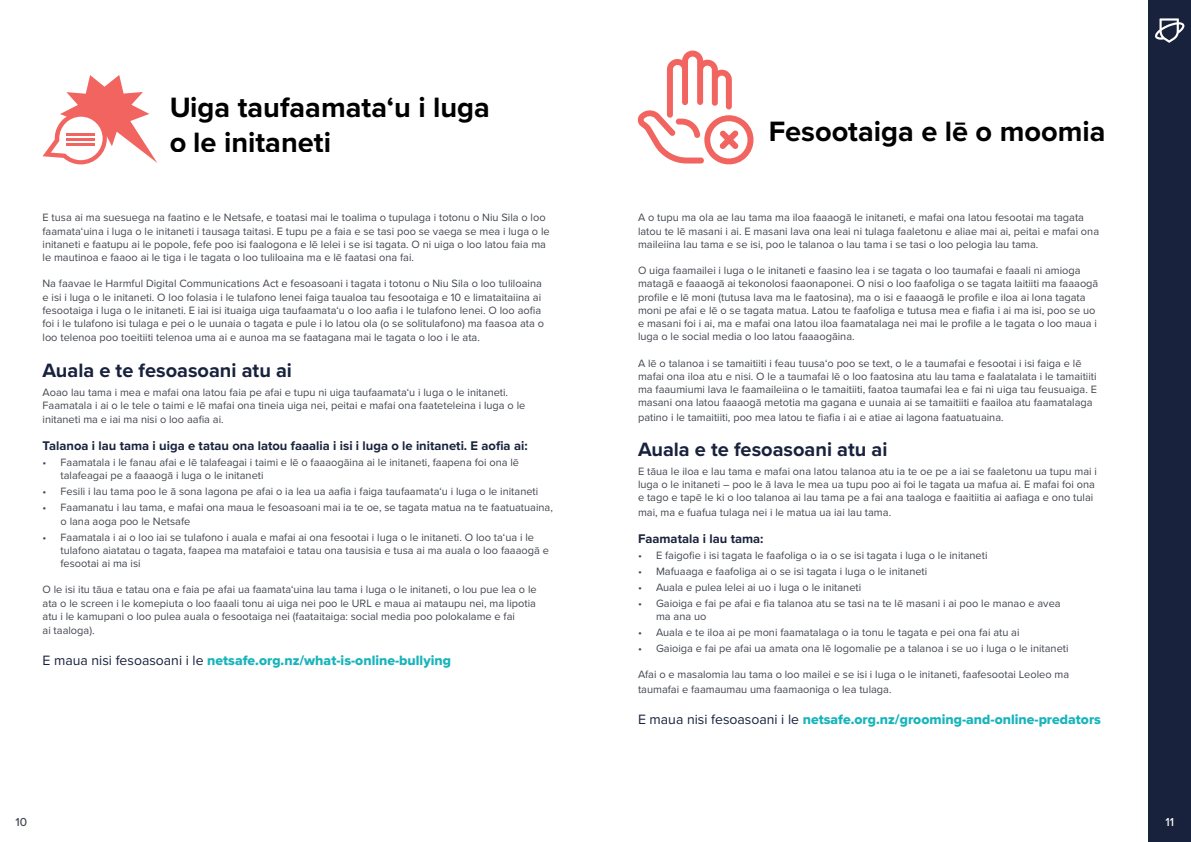
<style>
.page{position:relative;width:1191px;height:842px;background:#fff}
.page>*{position:absolute;margin:0;border:0;box-sizing:border-box;transform-origin:0 0}
.t1{font:700 29px/34.8px "Proxima Nova";color:#000}
.t2{font:700 20px "Proxima Nova";color:#19223d}
.t3{font:14px "Proxima Nova Extrabld";color:#18b4bb}
.t4{font:700 13px "Proxima Nova";color:#19223d}
.t5{font:500 12px "Proxima Nova";color:#43474f}
.t6{font:500 12px "Proxima Nova";color:#fff}
.t7{font:11px/13.2px "Proxima Nova";color:#43474f}
.s1{font-family:"Proxima Nova";color:#19223d}
</style>
<div class="page">
<div style="left:1148px;top:0;width:43px;height:842px;background:#19223d"></div>
<svg style="left:1155px;top:18px;width:30px;height:25px"></svg>
<svg style="left:43px;top:75px;width:114px;height:89px"></svg>
<svg style="left:637px;top:50px;width:117px;height:115px"></svg>
<h1 class="t1" style="left:169px;top:91px;width:322px">Uiga taufaamata‘u i luga o le initaneti</h1>
<p class="t7" style="left:43px;top:211px;width:509px">E tusa ai ma suesuega na faatino e le Netsafe, e toatasi mai le toalima o tupulaga i totonu o Niu Sila o loo faamata‘uina i luga o le initaneti i tausaga taitasi. E tupu pe a faia e se tasi poo se vaega se mea i luga o le initaneti e faatupu ai le popole, fefe poo isi faalogona e lē lelei i se isi tagata. O ni uiga o loo latou faia ma le mautinoa e faaoo ai le tiga i le tagata o loo tuliloaina ma e lē faatasi ona fai.</p>
<p class="t7" style="left:43px;top:277px;width:503px">Na faavae le Harmful Digital Communications Act e fesoasoani i tagata i totonu o Niu Sila o loo tuliloaina e isi i luga o le initaneti. O loo folasia i le tulafono lenei faiga taualoa tau fesootaiga e 10 e limataitaiina ai fesootaiga i luga o le initaneti. E iai isi ituaiga uiga taufaamata‘u o loo aafia i le tulafono lenei. O loo aofia foi i le tulafono isi tulaga e pei o le uunaia o tagata e pule i lo latou ola (o se solitulafono) ma faasoa ata o</p>
<p class="t7" style="left:43px;top:331px;width:439px">loo telenoa poo toeitiiti telenoa uma ai e aunoa ma se faatagana mai le tagata o loo i le ata.</p>
<h2 class="t2" style="left:43px;top:358px;width:251px">Auala e te fesoasoani atu ai</h2>
<p class="t7" style="left:43px;top:385px;width:484px">Aoao lau tama i mea e mafai ona latou faia pe afai e tupu ni uiga taufaamata‘u i luga o le initaneti.<br>Faamatala i ai o le tele o taimi e lē mafai ona tineia uiga nei, peitai e mafai ona faateteleina i luga o le</p>
<p class="t7" style="left:43px;top:413px;width:183px">initaneti ma e iai ma nisi o loo aafia ai.</p>
<p class="t4" style="left:43px;top:438px;width:486px">Talanoa i lau tama i uiga e tatau ona latou faaalia i isi i luga o le initaneti. E aofia ai:</p>
<p class="t7" style="left:61px;top:456px;width:460px;text-indent:-18px">• Faamatala i le fanau afai e lē talafeagai i taimi e lē o faaaogāina ai le initaneti, faapena foi ona lē talafeagai pe a faaaogā i luga o le initaneti</p>
<p class="t7" style="left:43px;top:485px;width:497px">• Fesili i lau tama poo le ā sona lagona pe afai o ia lea ua aafia i faiga taufaamata‘u i luga o le initaneti</p>
<p class="t7" style="left:61px;top:501px;width:494px;text-indent:-18px">• Faamanatu i lau tama, e mafai ona maua le fesoasoani mai ia te oe, se tagata matua na te faatuatuaina, o lana aoga poo le Netsafe</p>
<p class="t7" style="left:61px;top:531px;width:490px;text-indent:-18px">• Faamatala i ai o loo iai se tulafono i auala e mafai ai ona fesootai i luga o le initaneti. O loo ta‘ua i le tulafono aiatatau o tagata, faapea ma matafaioi e tatau ona tausisia e tusa ai ma auala o loo faaaogā e fesootai ai ma isi</p>
<p class="t7" style="left:43px;top:583px;width:496px;text-align:justify">O le isi itu tāua e tatau ona e faia pe afai ua faamata‘uina lau tama i luga o le initaneti, o lou pue lea o le ata o le screen i le komepiuta o loo faaali tonu ai uiga nei poo le URL e maua ai mataupu nei, ma lipotia atu i le kamupani o loo pulea auala o fesootaiga nei (faataitaiga: social media poo polokalame e fai</p>
<p class="t7" style="left:43px;top:624px;width:54px">ai taaloga).</p>
<p class="t3" style="left:43px;top:652px;width:410px"><span class="s1">E maua nisi fesoasoani i le</span> netsafe.org.nz/what-is-online-bullying</p>
<h1 class="t1" style="left:768px;top:115px;width:338px">Fesootaiga e lē o moomia</h1>
<p class="t7" style="left:638px;top:211px;width:462px">A o tupu ma ola ae lau tama ma iloa faaaogā le initaneti, e mafai ona latou fesootai ma tagata latou te lē masani i ai. E masani lava ona leai ni tulaga faaletonu e aliae mai ai, peitai e mafai ona maileiina lau tama e se isi, poo le talanoa o lau tama i se tasi o loo pelogia lau tama.</p>
<p class="t7" style="left:638px;top:264px;width:462px">O uiga faamailei i luga o le initaneti e faasino lea i se tagata o loo taumafai e faaali ni amioga matagā e faaaogā ai tekonolosi faaonaponei. O nisi o loo faafoliga o se tagata laitiiti ma faaaogā profile e lē moni (tutusa lava ma le faatosina), ma o isi e faaaogā le profile e iloa ai lona tagata moni pe afai e lē o se tagata matua. Latou te faafoliga e tutusa mea e fiafia i ai ma isi, poo se uo e masani foi i ai, ma e mafai ona latou iloa faamatalaga nei mai le profile a le tagata o loo maua i luga o le social media o loo latou faaaogāina.</p>
<p class="t7" style="left:638px;top:356px;width:460px">A lē o talanoa i se tamaitiiti i feau tuusa‘o poo se text, o le a taumafai e fesootai i isi faiga e lē mafai ona iloa atu e nisi. O le a taumafai lē o loo faatosina atu lau tama e faalatalata i le tamaitiiti ma faaumiumi lava le faamaileiina o le tamaitiiti, faatoa taumafai lea e fai ni uiga tau feusuaiga. E masani ona latou faaaogā metotia ma gagana e uunaia ai se tamaitiiti e faailoa atu faamatalaga</p>
<p class="t7" style="left:638px;top:410px;width:367px">patino i le tamaitiiti, poo mea latou te fiafia i ai e atiae ai lagona faatuatuaina.</p>
<h2 class="t2" style="left:638px;top:437px;width:251px">Auala e te fesoasoani atu ai</h2>
<p class="t7" style="left:638px;top:465px;width:460px">E tāua le iloa e lau tama e mafai ona latou talanoa atu ia te oe pe a iai se faaletonu ua tupu mai i luga o le initaneti – poo le ā lava le mea ua tupu poo ai foi le tagata ua mafua ai. E mafai foi ona e tago e tapē le ki o loo talanoa ai lau tama pe a fai ana taaloga e faaitiitia ai aafiaga e ono tulai</p>
<p class="t7" style="left:638px;top:505px;width:255px">mai, ma e fuafua tulaga nei i le matua ua iai lau tama.</p>
<p class="t4" style="left:638px;top:530px;width:127px">Faamatala i lau tama:</p>
<p class="t7" style="left:638px;top:548px;width:351px">• E faigofie i isi tagata le faafoliga o ia o se isi tagata i luga o le initaneti</p>
<p class="t7" style="left:638px;top:564px;width:291px">• Mafuaaga e faafoliga ai o se isi tagata i luga o le initaneti</p>
<p class="t7" style="left:638px;top:581px;width:225px">• Auala e pulea lelei ai uo i luga o le initaneti</p>
<p class="t7" style="left:656px;top:597px;width:406px;text-indent:-18px">• Gaioiga e fai pe afai e fia talanoa atu se tasi na te lē masani i ai poo le manao e avea ma ana uo</p>
<p class="t7" style="left:638px;top:626px;width:383px">• Auala e te iloa ai pe moni faamatalaga o ia tonu le tagata e pei ona fai atu ai</p>
<p class="t7" style="left:638px;top:642px;width:432px">• Gaioiga e fai pe afai ua amata ona lē logomalie pe a talanoa i se uo i luga o le initaneti</p>
<p class="t7" style="left:638px;top:668px;width:433px;line-height:14.4px">Afai o e masalomia lau tama o loo mailei e se isi i luga o le initaneti, faafesootai Leoleo ma taumafai e faamaumau uma faamaoniga o lea tulaga.</p>
<p class="t3" style="left:638px;top:711px;width:464px"><span class="s1">E maua nisi fesoasoani i le</span> netsafe.org.nz/grooming-and-online-predators</p>
<p class="t5" style="left:15px;top:814px;width:13px">10</p>
<p class="t6" style="left:1165px;top:814px;width:10px">11</p>
</div>
